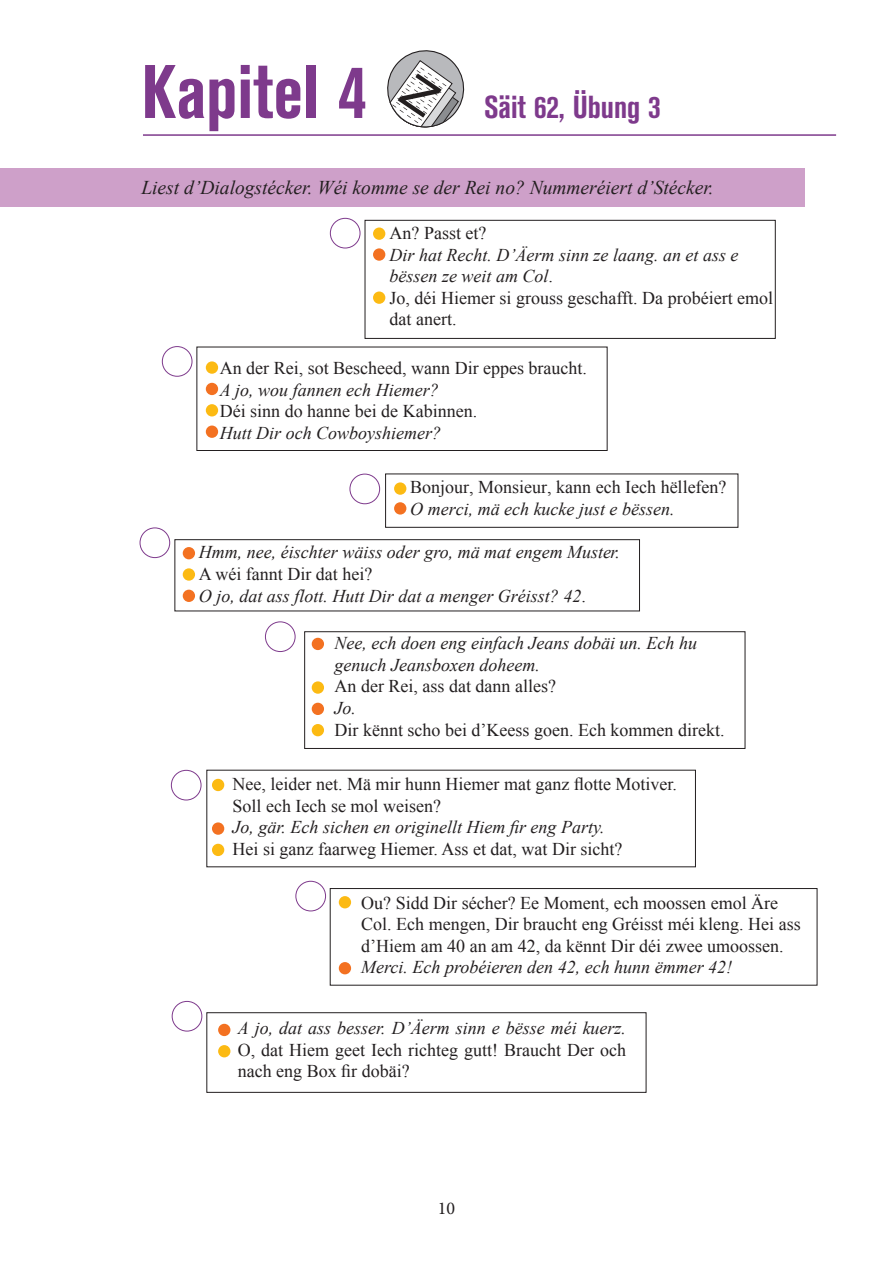
<style>
.page{position:relative;width:893px;height:1263px;background:#fff}
.page>*{position:absolute;margin:0;border:0;box-sizing:border-box;transform-origin:0 0}
.t1{font:700 condensed 75px "Akzidenz Grotesk BE";color:#7e3a8c}
.t2{font:700 condensed 31.5px "Akzidenz Grotesk BE";color:#7e3a8c}
.t3{font:italic 19.5px "Times New Roman";color:#231f20}
.t4{font:18px/21.6px "Times New Roman";color:#231f20}
.t5{font:italic 18px/21.6px "Times New Roman";color:#231f20}
.t6{font:18px "Minion Pro";color:#231f20}
.s1{font-style:normal}
.s2{font-style:italic}
</style>
<div class="page">
<div style="left:175px;top:539px;width:465px;height:72px;border:1px solid #231f20"></div>
<div style="left:304px;top:631px;width:441px;height:118px;border:1px solid #231f20"></div>
<div style="left:330px;top:888px;width:487px;height:97px;border:1px solid #231f20"></div>
<div style="left:207px;top:1012px;width:439px;height:80px;border:1px solid #231f20"></div>
<div style="left:365px;top:220px;width:410px;height:119px;border:1px solid #231f20"></div>
<svg style="left:387px;top:50px;width:78px;height:78px"></svg>
<hr style="left:143px;top:134px;width:693px;height:2px;background:#7e3a8c">
<div style="left:0;top:168px;width:805px;height:38px;background:#cea0c9"></div>
<div style="left:330px;top:218px;width:30px;height:30px;border:1px solid #7e3a8c;border-radius:50%"></div>
<div style="left:162px;top:346px;width:30px;height:31px;border:1px solid #7e3a8c;border-radius:50%"></div>
<div style="left:350px;top:474px;width:30px;height:30px;border:1px solid #7e3a8c;border-radius:50%"></div>
<div style="left:140px;top:527px;width:30px;height:31px;border:1px solid #7e3a8c;border-radius:50%"></div>
<div style="left:265px;top:621px;width:30px;height:31px;border:1px solid #7e3a8c;border-radius:50%"></div>
<div style="left:171px;top:770px;width:30px;height:30px;border:1px solid #7e3a8c;border-radius:50%"></div>
<div style="left:295px;top:881px;width:31px;height:30px;border:1px solid #7e3a8c;border-radius:50%"></div>
<div style="left:172px;top:1001px;width:30px;height:30px;border:1px solid #7e3a8c;border-radius:50%"></div>
<div style="left:197px;top:347px;width:410px;height:104px;border:1px solid #231f20"></div>
<div style="left:373px;top:227px;width:12px;height:13px;background:#fcba13;border-radius:50%"></div>
<div style="left:373px;top:291px;width:12px;height:13px;background:#fcba13;border-radius:50%"></div>
<div style="left:373px;top:248px;width:12px;height:13px;background:#f37121;border-radius:50%"></div>
<div style="left:206px;top:361px;width:12px;height:13px;background:#fcba13;border-radius:50%"></div>
<div style="left:206px;top:383px;width:12px;height:12px;background:#f37121;border-radius:50%"></div>
<div style="left:206px;top:404px;width:12px;height:12px;background:#fcba13;border-radius:50%"></div>
<div style="left:206px;top:425px;width:12px;height:13px;background:#f37121;border-radius:50%"></div>
<div style="left:394px;top:482px;width:12px;height:13px;background:#fcba13;border-radius:50%"></div>
<div style="left:394px;top:502px;width:12px;height:13px;background:#f37121;border-radius:50%"></div>
<div style="left:183px;top:568px;width:12px;height:13px;background:#fcba13;border-radius:50%"></div>
<div style="left:183px;top:590px;width:12px;height:12px;background:#f37121;border-radius:50%"></div>
<div style="left:183px;top:547px;width:12px;height:12px;background:#f37121;border-radius:50%"></div>
<div style="left:312px;top:681px;width:12px;height:13px;background:#fcba13;border-radius:50%"></div>
<div style="left:312px;top:703px;width:12px;height:12px;background:#f37121;border-radius:50%"></div>
<div style="left:312px;top:638px;width:12px;height:12px;background:#f37121;border-radius:50%"></div>
<div style="left:312px;top:724px;width:12px;height:12px;background:#fcba13;border-radius:50%"></div>
<div style="left:212px;top:779px;width:12px;height:12px;background:#fcba13;border-radius:50%"></div>
<div style="left:212px;top:822px;width:12px;height:13px;background:#f37121;border-radius:50%"></div>
<div style="left:212px;top:844px;width:12px;height:12px;background:#fcba13;border-radius:50%"></div>
<div style="left:339px;top:896px;width:12px;height:12px;background:#fcba13;border-radius:50%"></div>
<div style="left:339px;top:962px;width:12px;height:12px;background:#f37121;border-radius:50%"></div>
<div style="left:218px;top:1024px;width:12px;height:12px;background:#f37121;border-radius:50%"></div>
<div style="left:218px;top:1045px;width:12px;height:12px;background:#fcba13;border-radius:50%"></div>
<p class="t1" style="left:141px;top:49px;width:227px">Kapitel 4</p>
<p class="t2" style="left:484px;top:89px;width:178px">Säit 62, Übung 3</p>
<p class="t3" style="left:141px;top:174px;width:574px">Liest d’Dialogstécker. Wéi komme se der Rei no? Nummeréiert d’Stécker.</p>
<p class="t4" style="left:390px;top:222px;width:98px">An? Passt et?</p>
<p class="t5" style="left:390px;top:243px;width:350px">Dir hat Recht. D’Äerm sinn ze laang. an et ass e bëssen ze weit am Col<span class="s1">.</span></p>
<p class="t4" style="left:390px;top:287px;width:385px">Jo, déi Hiemer si grouss geschafft. Da probéiert emol dat anert.</p>
<p class="t4" style="left:220px;top:357px;width:369px">An der Rei, sot Bescheed, wann Dir eppes braucht.<br><span class="s2">A jo, wou fannen ech Hiemer?<br></span>Déi sinn do hanne bei de Kabinnen.<br><span class="s2">Hutt Dir och Cowboyshiemer?</span></p>
<p class="t4" style="left:410px;top:476px;width:318px">Bonjour, Monsieur, kann ech Iech hëllefen?<br><span class="s2">O</span> <span class="s2">m</span><span class="s2">erci, mä ech kucke just e bëssen.</span></p>
<p class="t5" style="left:199px;top:541px;width:423px">Hmm, nee, éischter wäiss oder gro, mä mat engem Muster.<br><span class="s1">A wéi fannt Dir dat hei?<br></span>O jo, dat ass flott. Hutt Dir dat a menger Gréisst? 42<span class="s1">.</span></p>
<p class="t5" style="left:335px;top:632px;width:364px">Nee, ech doen eng einfach Jeans dobäi un. Ech hu genuch Jeansboxen doheem.</p>
<p class="t4" style="left:335px;top:675px;width:223px">An der Rei, ass dat dann alles?</p>
<p class="t5" style="left:335px;top:697px;width:23px">Jo.</p>
<p class="t4" style="left:335px;top:718px;width:391px">Dir kënnt scho bei d’Keess goen. Ech kommen direkt.</p>
<p class="t4" style="left:233px;top:773px;width:446px">Nee, leider net. Mä mir hunn Hiemer mat ganz flotte Motiver.<br>Soll ech Iech se mol weisen?</p>
<p class="t5" style="left:233px;top:816px;width:373px">Jo, gär. Ech sichen en originellt Hiem fir eng Party.</p>
<p class="t4" style="left:233px;top:838px;width:391px">Hei si ganz faarweg Hiemer. Ass et dat, wat Dir sicht?</p>
<p class="t4" style="left:361px;top:891px;width:441px">Ou? Sidd Dir sécher? Ee Moment, ech moossen emol Äre<br>Col. Ech mengen, Dir braucht eng Gréisst méi kleng. Hei ass d’Hiem am 40 an am 42, da kënnt Dir déi zwee umoossen.</p>
<p class="t5" style="left:361px;top:956px;width:372px">Merci. Ech probéieren den 42, ech hunn ëmmer 42!</p>
<p class="t4" style="left:238px;top:1017px;width:390px;text-align:justify"><span class="s2">A jo, dat ass besser. D’Äerm sinn e bësse méi kuerz.<br></span>O, dat Hiem geet Iech richteg gutt! Braucht Der och nach eng Box fir dobäi?</p>
<p class="t6" style="left:438px;top:1196px;width:19px">10</p>
</div>
